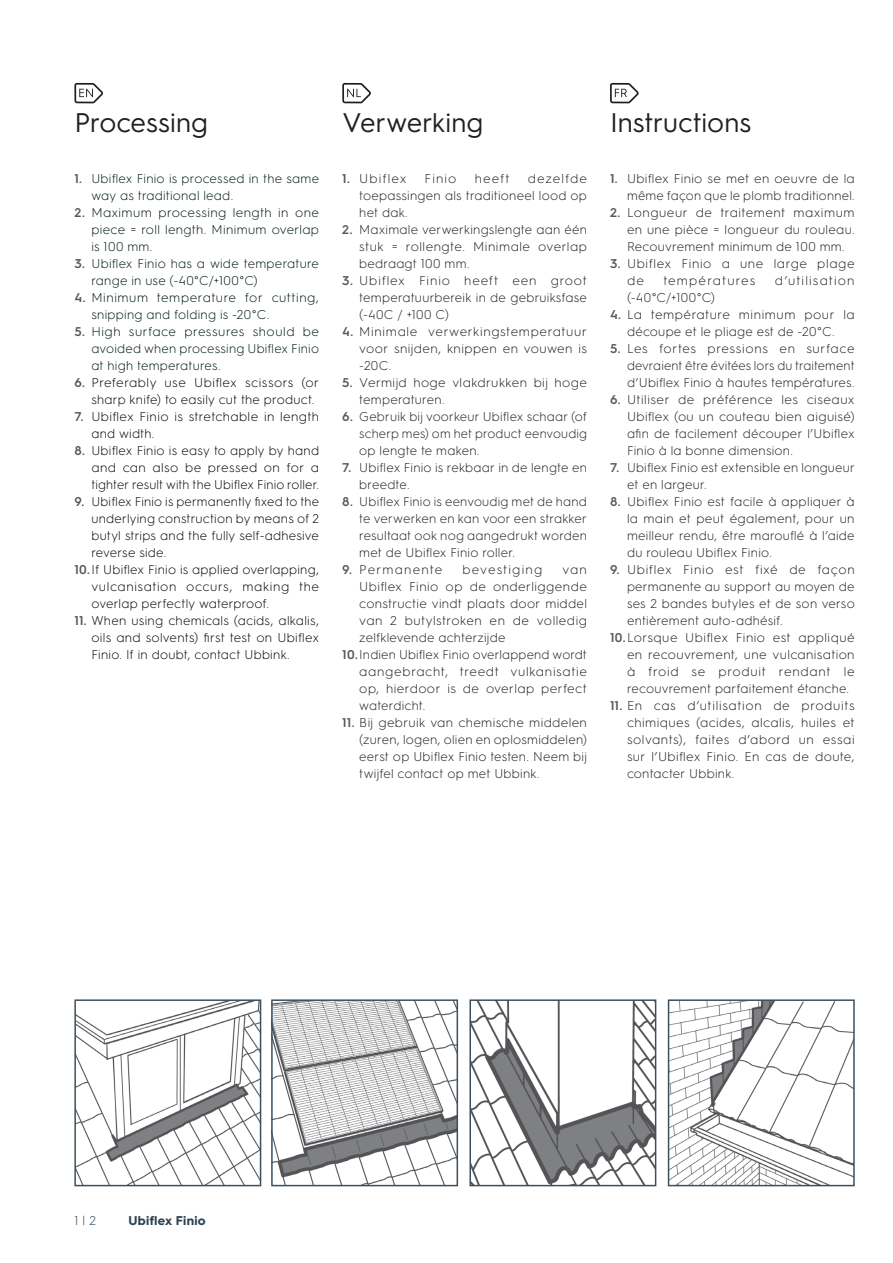
<style>
.page{position:relative;width:893px;height:1263px;background:#fff}
.page>*{position:absolute;margin:0;border:0;box-sizing:border-box;transform-origin:0 0}
.t1{font:27px "HGS3";color:#231f20}
.t2{font:300 12.75px/17px "HGS3";letter-spacing:.02em;color:#231f20;text-align:justify}
.t3{font:300 12.75px/17px "HGS3";letter-spacing:.015em;color:#030505}
.t4{font:300 12.75px/17px "HGS3";letter-spacing:.02em;color:#011b0a}
.t5{font:300 12.75px/17px "HGS3";letter-spacing:.05em;color:#231f20}
.t6{font:300 12.75px "HGS3";letter-spacing:.085em;color:#231f20}
.t7{font:300 12.75px "HGS3";letter-spacing:.045em;color:#030505}
.t8{font:300 12.75px "HGS3";letter-spacing:.06em;color:#231f20}
.t9{font:700 12.75px "HGS3";letter-spacing:.015em;color:#2c4354}
.t10{font:300 12.75px "HGS3";letter-spacing:.09em;color:#231f20}
.t11{font:300 12.75px "HGS3";letter-spacing:.08em;color:#231f20}
.t12{font:300 12.75px "HGS3";color:#2c4354}
.s1{font-weight:600;color:#57585a}
</style>
<div class="page">
<svg style="left:610px;top:83px;width:29px;height:20px"></svg>
<svg style="left:74px;top:83px;width:29px;height:20px"></svg>
<svg style="left:342px;top:83px;width:29px;height:20px"></svg>
<img style="left:77px;top:1002px;width:181px;height:181px">
<div style="left:74px;top:999px;width:187px;height:187px;border:2px solid #3b505f"></div>
<img style="left:472px;top:1002px;width:181px;height:181px">
<div style="left:469px;top:999px;width:187px;height:187px;border:2px solid #3b505f"></div>
<img style="left:671px;top:1002px;width:181px;height:181px">
<div style="left:668px;top:999px;width:187px;height:187px;border:2px solid #3b505f"></div>
<img style="left:274px;top:1002px;width:181px;height:181px">
<div style="left:271px;top:999px;width:187px;height:187px;border:2px solid #3b505f"></div>
<h1 class="t1" style="left:74px;top:103px;width:135px">Processing</h1>
<p class="t4" style="left:91px;top:169px;width:229px;text-indent:-17px"><span class="s1">1.</span> Ubiflex Finio is processed in the same way as traditional lead.</p>
<p class="t4" style="left:91px;top:203px;width:229px;text-align:justify;text-indent:-17px"><span class="s1">2.</span> Maximum processing length in one piece = roll length. Minimum overlap is 100 mm.</p>
<p class="t4" style="left:91px;top:254px;width:229px;text-indent:-17px"><span class="s1">3.</span> Ubiflex Finio has a wide temperature range in use (-40°C/+100°C)</p>
<p class="t4" style="left:91px;top:288px;width:229px;text-indent:-17px"><span class="s1">4.</span> Minimum temperature for cutting, snipping and folding is -20°C.</p>
<p class="t4" style="left:91px;top:322px;width:229px;text-align:justify;text-indent:-17px"><span class="s1">5.</span> High surface pressures should be avoided when processing Ubiflex Finio at high temperatures.</p>
<p class="t3" style="left:91px;top:373px;width:229px;text-indent:-17px"><span class="s1">6.</span> Preferably use Ubiflex scissors (or sharp knife) to easily cut the product.</p>
<p class="t3" style="left:91px;top:407px;width:229px;text-indent:-17px"><span class="s1">7.</span> Ubiflex Finio is stretchable in length and width.</p>
<p class="t3" style="left:91px;top:441px;width:229px;text-align:justify;text-indent:-17px"><span class="s1">8.</span> Ubiflex Finio is easy to apply by hand and can also be pressed on for a tighter result with the Ubiflex Finio roller.</p>
<p class="t3" style="left:74px;top:492px;width:246px"><span class="s1">9.</span> Ubiflex Finio is permanently fixed to the</p>
<p class="t3" style="left:91px;top:509px;width:229px">underlying construction by means of 2</p>
<p class="t3" style="left:91px;top:526px;width:229px">butyl strips and the fully self-adhesive</p>
<p class="t3" style="left:91px;top:543px;width:76px">reverse side.</p>
<p class="t3" style="left:74px;top:560px;width:246px"><span class="s1">10.</span>If Ubiflex Finio is applied overlapping,</p>
<p class="t7" style="left:91px;top:578px;width:229px">vulcanisation occurs, making the</p>
<p class="t3" style="left:91px;top:594px;width:179px">overlap perfectly waterproof.</p>
<p class="t3" style="left:91px;top:611px;width:229px;text-align:justify;text-indent:-17px"><span class="s1">11.</span> When using chemicals (acids, alkalis, oils and solvents) first test on Ubiflex Finio. If in doubt, contact Ubbink.</p>
<h1 class="t1" style="left:342px;top:103px;width:143px">Verwerking</h1>
<p class="t11" style="left:342px;top:170px;width:66px"><span class="s1">1.</span> Ubiflex</p>
<p class="t2" style="left:425px;top:169px;width:33px">Finio</p>
<p class="t2" style="left:475px;top:169px;width:36px">heeft</p>
<p class="t2" style="left:359px;top:169px;width:229px;text-indent:169px">dezelfde toepassingen als traditioneel lood op het dak.</p>
<p class="t2" style="left:359px;top:220px;width:229px;text-indent:-17px"><span class="s1">2.</span> Maximale verwerkingslengte aan één stuk = rollengte. Minimale overlap bedraagt 100 mm.</p>
<p class="t2" style="left:359px;top:271px;width:229px;text-indent:-17px"><span class="s1">3.</span> Ubiflex Finio heeft een groot temperatuurbereik in de gebruiksfase (-40C / +100 C)</p>
<p class="t2" style="left:359px;top:322px;width:229px;text-indent:-17px"><span class="s1">4.</span> Minimale verwerkingstemperatuur voor snijden, knippen en vouwen is -20C.</p>
<p class="t2" style="left:359px;top:373px;width:229px;text-indent:-17px"><span class="s1">5.</span> Vermijd hoge vlakdrukken bij hoge temperaturen.</p>
<p class="t2" style="left:359px;top:407px;width:229px;text-indent:-17px"><span class="s1">6.</span> Gebruik bij voorkeur Ubiflex schaar (of scherp mes) om het product eenvoudig op lengte te maken.</p>
<p class="t2" style="left:359px;top:458px;width:229px;text-indent:-17px"><span class="s1">7.</span> Ubiflex Finio is rekbaar in de lengte en breedte.</p>
<p class="t2" style="left:359px;top:492px;width:229px;text-indent:-17px"><span class="s1">8.</span> Ubiflex Finio is eenvoudig met de hand te verwerken en kan voor een strakker resultaat ook nog aangedrukt worden met de Ubiflex Finio roller.</p>
<p class="t10" style="left:342px;top:561px;width:102px"><span class="s1">9.</span> Permanente</p>
<p class="t6" style="left:462px;top:561px;width:81px">bevestiging</p>
<p class="t2" style="left:562px;top:560px;width:26px">van</p>
<p class="t2" style="left:359px;top:577px;width:229px">Ubiflex Finio op de onderliggende</p>
<p class="t2" style="left:359px;top:594px;width:229px">constructie vindt plaats door middel</p>
<p class="t2" style="left:359px;top:611px;width:229px">van 2 butylstroken en de volledig</p>
<p class="t2" style="left:359px;top:628px;width:148px">zelfklevende achterzijde</p>
<p class="t2" style="left:342px;top:645px;width:246px"><span class="s1">10.</span>Indien Ubiflex Finio overlappend wordt</p>
<p class="t5" style="left:359px;top:662px;width:229px">aangebracht, treedt vulkanisatie</p>
<p class="t2" style="left:359px;top:679px;width:229px">op, hierdoor is de overlap perfect</p>
<p class="t2" style="left:359px;top:696px;width:68px">waterdicht.</p>
<p class="t2" style="left:359px;top:713px;width:229px;text-indent:-17px"><span class="s1">11.</span> Bij gebruik van chemische middelen (zuren, logen, olien en oplosmiddelen) eerst op Ubiflex Finio testen. Neem bij twijfel contact op met Ubbink.</p>
<h1 class="t1" style="left:610px;top:103px;width:143px">Instructions</h1>
<p class="t2" style="left:610px;top:169px;width:246px;text-align:right"><span class="s1">1.</span> Ubiflex Finio se met en oeuvre de la même façon que le plomb traditionnel.</p>
<p class="t2" style="left:627px;top:203px;width:229px;text-indent:-17px"><span class="s1">2.</span> Longueur de traitement maximum en une pièce = longueur du rouleau.<br>Recouvrement minimum de 100 mm.</p>
<p class="t5" style="left:627px;top:254px;width:229px;text-indent:-17px"><span class="s1">3.</span> Ubiflex Finio a une large plage de</p>
<p class="t6" style="left:663px;top:272px;width:94px">températures</p>
<p class="t6" style="left:775px;top:272px;width:81px">d’utilisation</p>
<p class="t2" style="left:627px;top:288px;width:90px">(-40°C/+100°C)</p>
<p class="t2" style="left:610px;top:305px;width:246px;text-align:center"><span class="s1">4.</span> La température minimum pour la découpe et le pliage est de -20°C.</p>
<p class="t2" style="left:627px;top:339px;width:229px;text-indent:-17px"><span class="s1">5.</span> Les fortes pressions en surface devraient être évitées lors du traitement d’Ubiflex Finio à hautes températures.</p>
<p class="t2" style="left:627px;top:390px;width:229px;text-indent:-17px"><span class="s1">6.</span> Utiliser de préférence les ciseaux Ubiflex (ou un couteau bien aiguisé) afin de facilement découper l’Ubiflex Finio à la bonne dimension.</p>
<p class="t2" style="left:627px;top:458px;width:229px;text-indent:-17px"><span class="s1">7.</span> Ubiflex Finio est extensible en longueur et en largeur.</p>
<p class="t2" style="left:627px;top:492px;width:229px;text-indent:-17px"><span class="s1">8.</span> Ubiflex Finio est facile à appliquer à la main et peut également, pour un meilleur rendu, être marouflé à l’aide du rouleau Ubiflex Finio.</p>
<p class="t5" style="left:610px;top:560px;width:246px"><span class="s1">9.</span> Ubiflex Finio est fixé de façon</p>
<p class="t2" style="left:627px;top:577px;width:229px">permanente au support au moyen de</p>
<p class="t2" style="left:627px;top:594px;width:229px">ses 2 bandes butyles et de son verso</p>
<p class="t2" style="left:627px;top:611px;width:157px">entièrement auto-adhésif.</p>
<p class="t2" style="left:610px;top:628px;width:246px"><span class="s1">10.</span>Lorsque Ubiflex Finio est appliqué</p>
<p class="t2" style="left:627px;top:645px;width:229px">en recouvrement, une vulcanisation</p>
<p class="t8" style="left:627px;top:663px;width:229px">à froid se produit rendant le</p>
<p class="t2" style="left:627px;top:679px;width:224px">recouvrement parfaitement étanche.</p>
<p class="t2" style="left:627px;top:696px;width:229px;text-indent:-17px"><span class="s1">11.</span> En cas d’utilisation de produits chimiques (acides, alcalis, huiles et solvants), faites d’abord un essai sur l’Ubiflex Finio. En cas de doute, contacter Ubbink.</p>
<p class="t12" style="left:74px;top:1212px;width:23px">1 | 2</p>
<p class="t9" style="left:128px;top:1211px;width:79px">Ubiflex Finio</p>
</div>
